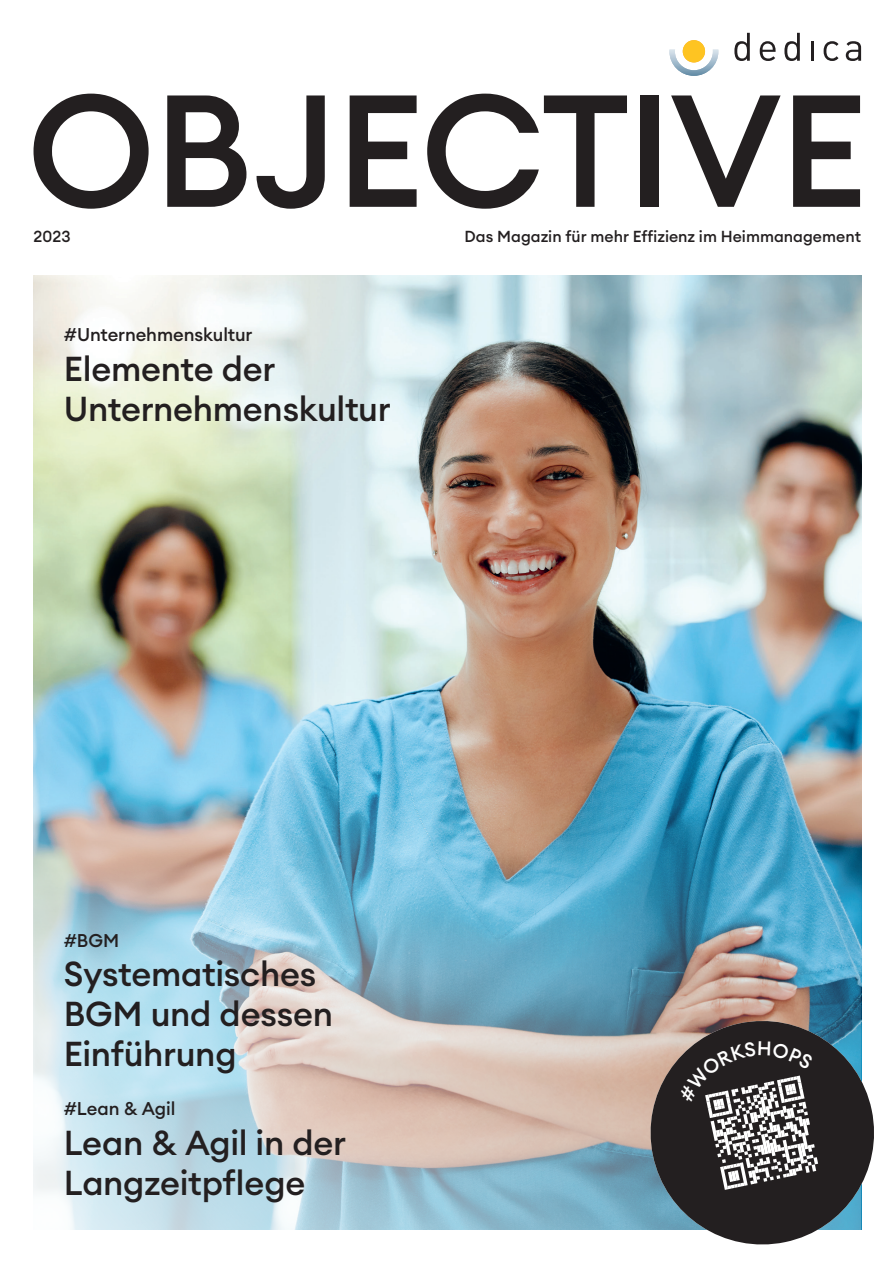
<style>
.page{position:relative;width:893px;height:1263px;background:#fff}
.page>*{position:absolute;margin:0;border:0;box-sizing:border-box;transform-origin:0 0}
.t1{font:500 156.75px "Euclid Circular A";letter-spacing:-.015em;color:#231f20}
.t2{font:500 34.2px/39.8px "Euclid Circular A";letter-spacing:-.01em;color:#231f20}
.t3{font:500 18.15px "Euclid Circular A";letter-spacing:-.005em;color:#231f20}
.t4{font:500 15.75px "Euclid Circular A";color:#231f20}
</style>
<div class="page">
<img style="left:34px;top:275px;width:827px;height:398px">
<svg style="left:734px;top:33px;width:16px;height:28px"></svg>
<svg style="left:760px;top:41px;width:16px;height:20px"></svg>
<svg style="left:784px;top:33px;width:16px;height:28px"></svg>
<hr style="left:811px;top:41px;width:3px;height:20px;background:#231f20">
<svg style="left:824px;top:41px;width:14px;height:20px"></svg>
<svg style="left:846px;top:41px;width:15px;height:20px"></svg>
<svg style="left:669px;top:40px;width:49px;height:36px"></svg>
<div style="left:683px;top:40px;width:22px;height:22px;background:#fec422;border-radius:50%"></div>
<img style="left:34px;top:673px;width:827px;height:556px">
<svg style="left:640px;top:1011px;width:234px;height:234px;background:#5f6366"></svg>
<svg style="left:679px;top:1041px;width:139px;height:149px;background:#555252"></svg>
<h1 class="t1" style="left:27px;top:50px;width:842px">OBJECTIVE</h1>
<p class="t4" style="left:34px;top:226px;width:39px">2023</p>
<p class="t4" style="left:464px;top:226px;width:398px">Das Magazin für mehr Effizienz im Heimmanagement</p>
<p class="t3" style="left:64px;top:323px;width:190px">#Unternehmenskultur</p>
<p class="t2" style="left:64px;top:349px;width:328px">Elemente der<br>Unternehmenskultur</p>
<p class="t3" style="left:64px;top:928px;width:57px">#BGM</p>
<p class="t2" style="left:64px;top:954px;width:271px">Systematisches<br>BGM und dessen<br>Einführung</p>
<p class="t3" style="left:64px;top:1097px;width:113px">#Lean &amp; Agil</p>
<p class="t2" style="left:64px;top:1123px;width:284px">Lean &amp; Agil in der<br>Langzeitpflege</p>
</div>
